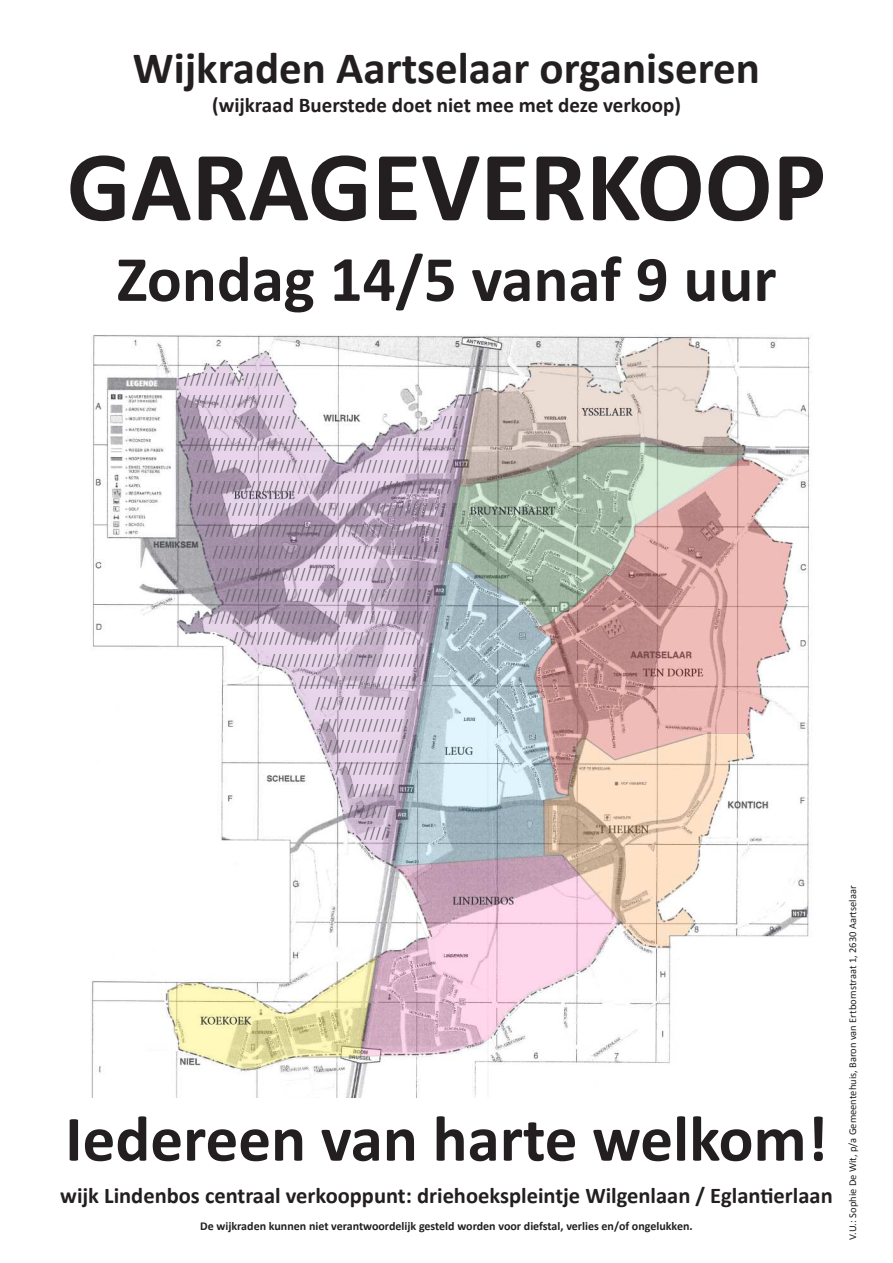
<style>
.page{position:relative;width:893px;height:1263px;background:#fff}
.page>*{position:absolute;margin:0;border:0;box-sizing:border-box;transform-origin:0 0}
.t1{font:700 102px "Calibri";color:#000}
.t2{font:700 100.5px "Calibri";color:#231f20}
.t3{font:700 66px "Calibri";color:#000}
.t4{font:700 65.1px "Calibri";color:#231f20}
.t5{font:700 45px "Calibri";color:#231f20}
.t6{font:700 45px "Calibri";color:#000}
.t7{font:37.5px "Calibri";color:#000}
.t8{font:700 22.5px "Calibri";color:#231f20}
.t9{font:700 21px "Calibri";color:#231f20}
.t10{font:18px/21.6px "Minion Pro";color:#636366}
.t11{font:700 12px "Calibri";color:#231f20}
.t12{font:10.5px "Calibri";color:#231f20}
</style>
<div class="page">
<img style="left:91px;top:334px;width:719px;height:764px">
<h3 class="t5" style="left:133px;top:36px;width:629px">Wijkraden Aartselaar organiseren</h3>
<h3 class="t7" style="left:196px;top:79px;width:513px">Wijkraden Aartselaar organiseren</h3>
<p class="t9" style="left:212px;top:90px;width:470px">(wijkraad Buerstede doet niet mee met deze verkoop)</p>
<h2 class="t2" style="left:705px;top:116px;width:123px">OP</h2>
<h1 class="t1" style="left:64px;top:124px;width:778px">GARAGEVERKOOP</h1>
<h3 class="t6" style="left:171px;top:249px;width:563px">Zondag 26/04 van 11u tot 17u</h3>
<h3 class="t4" style="left:117px;top:233px;width:661px">Zondag 14/5 vanaf 9 uur</h3>
<p class="t10" style="left:184px;top:369px;width:103px">//////////////// /////////////////</p>
<p class="t10" style="left:454px;top:390px;width:19px">///</p>
<p class="t10" style="left:184px;top:412px;width:115px">///////////////////</p>
<p class="t10" style="left:441px;top:412px;width:25px">////</p>
<p class="t10" style="left:188px;top:433px;width:127px">/////////////////////</p>
<p class="t10" style="left:387px;top:433px;width:73px">////////////</p>
<p class="t10" style="left:196px;top:455px;width:133px">//////////////////////</p>
<p class="t10" style="left:354px;top:455px;width:103px">/////////////////</p>
<p class="t10" style="left:196px;top:477px;width:258px">///////////////////////////////////////////</p>
<p class="t10" style="left:196px;top:498px;width:252px">//////////////////////////////////////////</p>
<p class="t10" style="left:204px;top:520px;width:240px">////////////////////////////////////////</p>
<p class="t10" style="left:212px;top:541px;width:228px">//////////////////////////////////////</p>
<p class="t10" style="left:217px;top:563px;width:222px">/////////////////////////////////////</p>
<p class="t10" style="left:225px;top:585px;width:210px">///////////////////////////////////</p>
<p class="t10" style="left:208px;top:606px;width:222px">/////////////////////////////////////</p>
<p class="t10" style="left:233px;top:628px;width:192px">////////////////////////////////</p>
<p class="t10" style="left:270px;top:649px;width:156px">//////////////////////////</p>
<p class="t10" style="left:298px;top:671px;width:121px">////////////////////</p>
<p class="t10" style="left:315px;top:693px;width:97px">////////////////</p>
<p class="t10" style="left:320px;top:714px;width:91px">///////////////</p>
<p class="t10" style="left:327px;top:736px;width:79px">/////////////</p>
<p class="t10" style="left:335px;top:757px;width:67px">///////////</p>
<p class="t10" style="left:347px;top:779px;width:49px">////////</p>
<p class="t10" style="left:347px;top:801px;width:43px">///////</p>
<p class="t10" style="left:364px;top:822px;width:25px">////</p>
<h3 class="t4" style="left:65px;top:1093px;width:764px">Iedereen van harte welkom!</h3>
<p class="t8" style="left:60px;top:1180px;width:774px">wijk Lindenbos centraal verkooppunt: driehoekspleintje Wilgenlaan / Eglantierlaan</p>
<p class="t11" style="left:200px;top:1218px;width:494px">De wijkraden kunnen niet verantwoordelijk gesteld worden voor diefstal, verlies en/of ongelukken.</p>
<h3 class="t3" style="left:63px;top:1161px;width:779px">Iedereen van harte welkom!</h3>
<p class="t12" style="left:845px;top:1239px;width:355px;rotate:-90deg">V.U.: Sophie De Wit, p/a Gemeentehuis, Baron van Ertbornstraat 1, 2630 Aartselaar</p>
</div>
